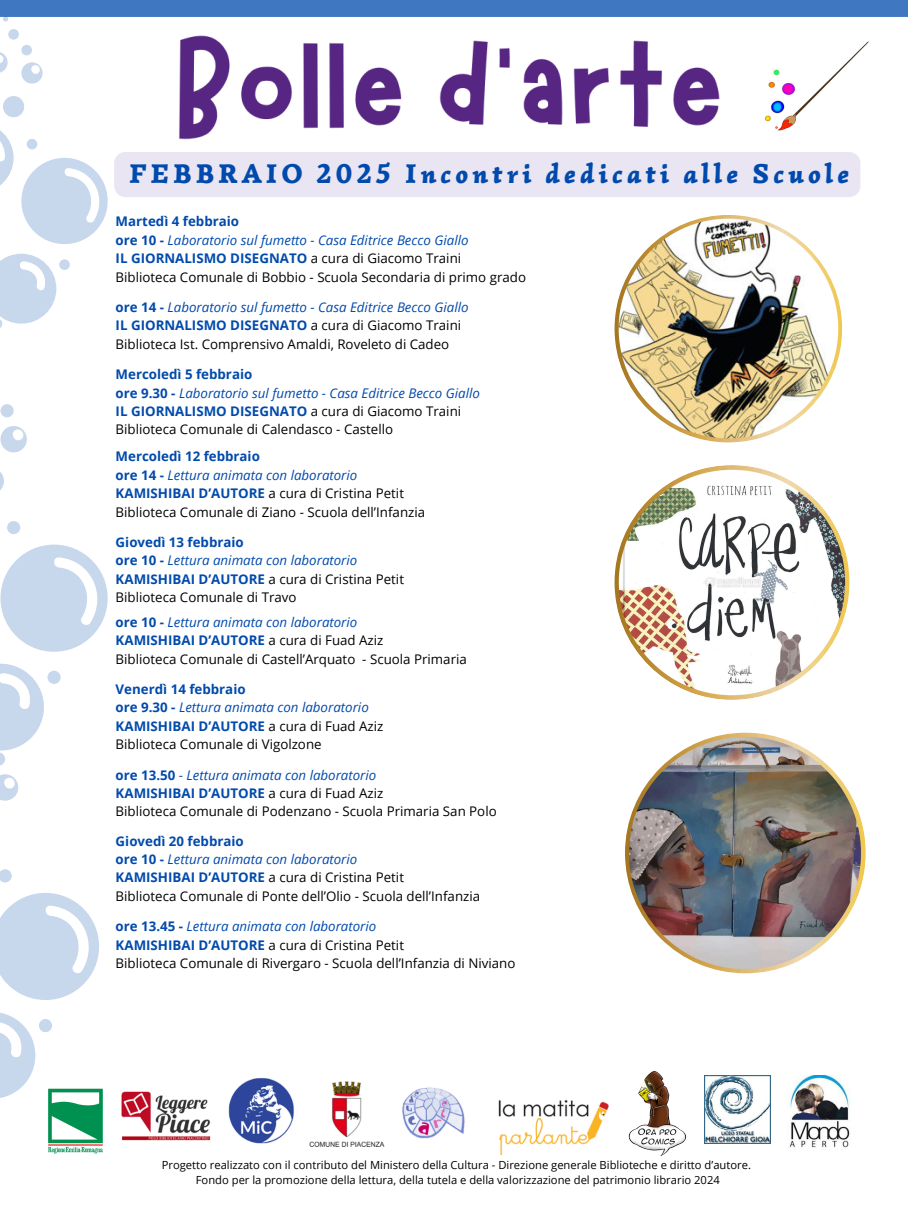
<style>
.page{position:relative;width:908px;height:1210px;background:#fff}
.page>*{position:absolute;margin:0;border:0;box-sizing:border-box;transform-origin:0 0}
.t1{font:italic 900 27.3px "Simonetta";letter-spacing:.15em;color:#004aad}
.t2{font:13.3px/18.4px "Open Sans";color:#000}
.t3{font:700 13.3px "Open Sans";color:#004aad}
.t4{font:11.2px "Open Sans";color:#000}
.s1{font-weight:700;color:#004aad}
.s2{font-style:italic;color:#004aad}
.s3{color:#004aad}
</style>
<div class="page">
<img style="left:179px;top:35px;width:541px;height:105px">
<img style="left:704px;top:1075px;width:66px;height:68px">
<img style="left:789px;top:1075px;width:62px;height:73px">
<img style="left:121px;top:1077px;width:488px;height:77px">
<img style="left:765px;top:41px;width:104px;height:90px">
<img style="left:48px;top:1088px;width:55px;height:66px">
<svg style="left:0;top:130px;width:14px;height:55px"></svg>
<svg style="left:21px;top:158px;width:87px;height:86px"></svg>
<div style="left:8px;top:29px;width:11px;height:11px;background:#c7d7ec;border-radius:50%"></div>
<div style="left:21px;top:45px;width:11px;height:10px;background:#c7d7ec;border-radius:50%"></div>
<div style="left:27px;top:139px;width:10px;height:10px;background:#c7d7ec;border-radius:50%"></div>
<svg style="left:0;top:0;width:907px;height:22px"></svg>
<div style="left:59px;top:259px;width:11px;height:11px;background:#c7d7ec;border-radius:50%"></div>
<svg style="left:0;top:254px;width:56px;height:74px"></svg>
<div style="left:3px;top:96px;width:21px;height:21px;background:#c7d7ec;border-radius:50%"></div>
<svg style="left:0;top:52px;width:8px;height:21px"></svg>
<svg style="left:21px;top:62px;width:22px;height:22px"></svg>
<img style="left:628px;top:1070px;width:59px;height:86px">
<img style="left:614px;top:215px;width:227px;height:227px">
<svg style="left:0;top:544px;width:108px;height:108px"></svg>
<div style="left:0;top:404px;width:14px;height:13px;background:#c7d7ec;border-radius:50%"></div>
<div style="left:7px;top:521px;width:13px;height:13px;background:#c7d7ec;border-radius:50%"></div>
<svg style="left:47px;top:670px;width:14px;height:14px"></svg>
<svg style="left:0;top:472px;width:4px;height:18px"></svg>
<svg style="left:0;top:426px;width:27px;height:26px"></svg>
<img style="left:614px;top:465px;width:235px;height:235px">
<img style="left:625px;top:732px;width:240px;height:241px">
<svg style="left:0;top:1013px;width:35px;height:85px"></svg>
<svg style="left:0;top:893px;width:99px;height:107px"></svg>
<svg style="left:0;top:663px;width:44px;height:102px"></svg>
<svg style="left:0;top:869px;width:12px;height:13px"></svg>
<svg style="left:39px;top:1019px;width:13px;height:13px"></svg>
<svg style="left:0;top:774px;width:18px;height:26px"></svg>
<div style="left:114px;top:152px;width:746px;height:45px;background:#eae5f2"></div>
<h2 class="t1" style="left:129px;top:157px;width:721px">FEBBRAIO 2025 Incontri dedicati alle Scuole</h2>
<p class="t2" style="left:116px;top:212px;width:412px"><span class="s1">Martedì 4 febbraio<br>ore 10 -</span> <span class="s2">Laboratorio sul fumetto - Casa Editrice Becco Giallo<br></span><span class="s1">IL GIORNALISMO DISEGNATO</span> a cura di Giacomo Traini<br>Biblioteca Comunale di Bobbio - Scuola Secondaria di primo grado</p>
<p class="t2" style="left:116px;top:298px;width:354px"><span class="s1">ore 14 -</span> <span class="s2">Laboratorio sul fumetto - Casa Editrice Becco Giallo<br></span><span class="s1">IL GIORNALISMO DISEGNATO</span> a cura di Giacomo Traini<br>Biblioteca Ist. Comprensivo Amaldi, Roveleto di Cadeo</p>
<p class="t2" style="left:116px;top:365px;width:365px"><span class="s1">Mercoledì 5 febbraio<br>ore 9.30 -</span> <span class="s2">Laboratorio sul fumetto - Casa Editrice Becco Giallo </span><span class="s1">IL GIORNALISMO DISEGNATO</span> a cura di Giacomo Traini Biblioteca Comunale di Calendasco - Castello</p>
<p class="t2" style="left:116px;top:447px;width:311px"><span class="s1">Mercoledì 12 febbraio<br>ore 14 -</span> <span class="s2">Lettura animata con laboratorio </span><span class="s1">KAMISHIBAI D’AUTORE</span> a cura di Cristina Petit Biblioteca Comunale di Ziano - Scuola dell’Infanzia</p>
<h2 class="t2" style="left:116px;top:532px;width:290px"><span class="s1">Giovedì 13 febbraio<br>ore 10 -</span> <span class="s2">Lettura animata con laboratorio </span><span class="s1">KAMISHIBAI D’AUTORE</span> a cura di Cristina Petit Biblioteca Comunale di Travo</h2>
<p class="t2" style="left:116px;top:612px;width:352px"><span class="s1">ore 10 -</span> <span class="s2">Lettura animata con laboratorio<br></span><span class="s1">KAMISHIBAI D’AUTORE</span> a cura di Fuad Aziz<br>Biblioteca Comunale di Castell’Arquato - Scuola Primaria</p>
<p class="t3" style="left:116px;top:680px;width:131px">Venerdì 14 febbraio</p>
<p class="t2" style="left:116px;top:698px;width:269px"><span class="s1">ore 9.30 -</span> <span class="s2">Lettura animata con laboratorio<br></span><span class="s1">KAMISHIBAI D’AUTORE</span> a cura di Fuad Aziz<br>Biblioteca Comunale di Vigolzone</p>
<h1 class="t2" style="left:116px;top:765px;width:382px"><span class="s1">ore 13.50</span> <span class="s3">-</span> <span class="s2">Lettura animata con laboratorio<br></span><span class="s1">KAMISHIBAI D’AUTORE</span> a cura di Fuad Aziz<br>Biblioteca Comunale di Podenzano - Scuola Primaria San Polo</h1>
<h2 class="t2" style="left:116px;top:831px;width:366px"><span class="s1">Giovedì 20 febbraio<br>ore 10 -</span> <span class="s2">Lettura animata con laboratorio<br></span><span class="s1">KAMISHIBAI D’AUTORE</span> a cura di Cristina Petit<br>Biblioteca Comunale di Ponte dell’Olio - Scuola dell’Infanzia</h2>
<h2 class="t2" style="left:116px;top:917px;width:401px"><span class="s1">ore 13.45 -</span> <span class="s2">Lettura animata con laboratorio<br></span><span class="s1">KAMISHIBAI D’AUTORE</span> a cura di Cristina Petit<br>Biblioteca Comunale di Rivergaro - Scuola dell’Infanzia di Niviano</h2>
<h2 class="t4" style="left:162px;top:1156px;width:590px">Progetto realizzato con il contributo del Ministero della Cultura - Direzione generale Biblioteche e diritto d’autore.</h2>
<p class="t4" style="left:196px;top:1172px;width:525px">Fondo per la promozione della lettura, della tutela e della valorizzazione del patrimonio librario 2024</p>
</div>
